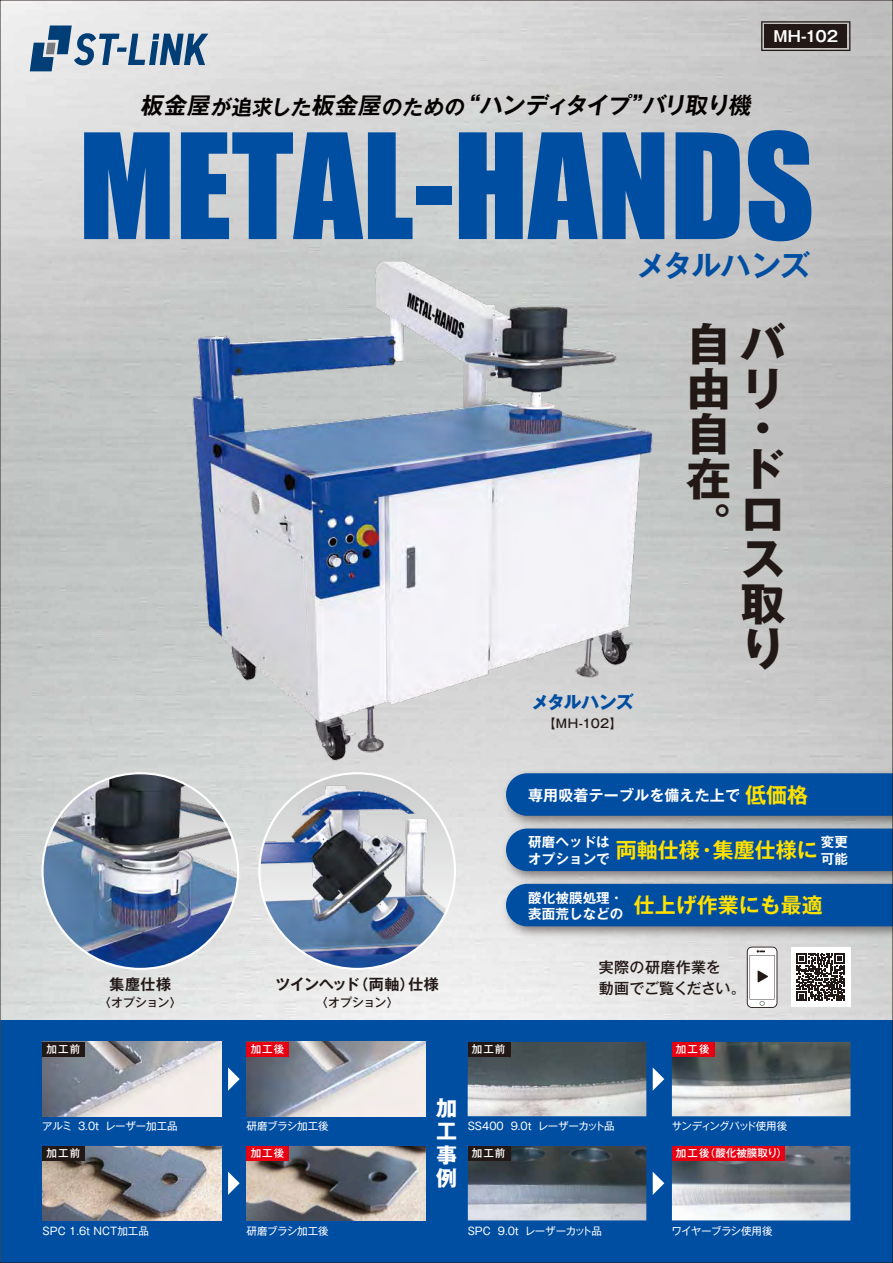
<style>
.page{position:relative;width:893px;height:1263px;background:#fff}
.page>*{position:absolute;margin:0;border:0;box-sizing:border-box;transform-origin:0 0}
.t1{font:135px "Impact";color:#004ea2}
.t2{font:700 45px/45px "Gothic MB101 Pr 6";color:#221815}
.t3{font:700 30px "Gothic MB101 Pr 6 De";letter-spacing:-.035em;color:#004ea2}
.t4{font:700 22.95px "Gothic MB101 Pro De";color:#040000}
.t5{font:700 21px "Gothic MB101 Pr 6 De";color:#ffe100}
.t6{font:700 21px/23.1px "Gothic MB101 Pr 6";color:#fff;text-align:justify}
.t7{font:700 18px "Gothic MB101 Pr 6";letter-spacing:-.055em;color:#004ea2}
.t8{font:500 15px/21px "Gothic MB101 Pro";letter-spacing:.015em;color:#221815}
.t9{font:700 15px "Gothic MB101 Pr 6 De";letter-spacing:.01em;color:#fff}
.t10{font:700 15px "Gothic MB101 Pr 6 De";letter-spacing:-.035em;color:#221815}
.t11{font:700 15px "Gothic MB101 Pro De";color:#fff}
.t12{font:700 15px "Gothic MB101 Pr 6 De";color:#221815}
.t13{font:700 13.5px/16.5px "Gothic MB101 Pr 6 De";letter-spacing:.01em;color:#fff}
.t14{font:500 12px "Gothic MB101 Pro";letter-spacing:-.015em;color:#221815}
.t15{font:10.5px "Gothic MB101 Pr 6";letter-spacing:-.01em;color:#fff}
.t16{font:500 10.5px "Gothic MB101 Pr 6";letter-spacing:.1em;color:#fff}
.t17{font:10.5px "Gothic MB101 Pr 6";letter-spacing:-.03em;color:#fff}
.t18{font:10.5px "Gothic MB101 Pr 6";letter-spacing:-.065em;color:#fff}
.t19{font:500 10.5px "Gothic MB101 Pr 6";color:#fff}
.t20{font:10.5px "Gothic MB101 Pr 6";letter-spacing:-.045em;color:#fff}
.s1{font-size:20.55px}
.s2{font-size:21px;color:#ffe100}
</style>
<div class="page">
<svg style="left:30px;top:26px;width:178px;height:45px;background:#93a9bc"></svg>
<div style="left:0;top:1020px;width:893px;height:243px;background:#004ea2"></div>
<img style="left:43px;top:1042px;width:178px;height:74px">
<img style="left:468px;top:1042px;width:178px;height:74px">
<img style="left:672px;top:1042px;width:178px;height:74px">
<img style="left:247px;top:1042px;width:178px;height:74px">
<img style="left:43px;top:1146px;width:178px;height:74px">
<img style="left:247px;top:1146px;width:178px;height:74px">
<img style="left:672px;top:1146px;width:178px;height:74px">
<img style="left:468px;top:1146px;width:178px;height:74px">
<img style="left:187px;top:256px;width:470px;height:510px">
<img style="left:43px;top:773px;width:195px;height:196px;border-radius:98px">
<img style="left:259px;top:773px;width:196px;height:196px;border-radius:98px">
<div style="left:43px;top:1042px;width:42px;height:15px;background:#221815"></div>
<div style="left:468px;top:1042px;width:42px;height:15px;background:#221815"></div>
<div style="left:247px;top:1042px;width:42px;height:15px;background:#e60012"></div>
<div style="left:672px;top:1042px;width:42px;height:15px;background:#e60012"></div>
<svg style="left:228px;top:1067px;width:12px;height:24px"></svg>
<div style="left:43px;top:1146px;width:42px;height:15px;background:#221815"></div>
<div style="left:247px;top:1146px;width:42px;height:15px;background:#e60012"></div>
<svg style="left:228px;top:1172px;width:12px;height:23px"></svg>
<svg style="left:653px;top:1068px;width:11px;height:23px"></svg>
<div style="left:468px;top:1146px;width:42px;height:15px;background:#221815"></div>
<div style="left:672px;top:1146px;width:112px;height:15px;background:#e60012"></div>
<svg style="left:653px;top:1172px;width:11px;height:23px"></svg>
<img style="left:497px;top:888px;width:394px;height:56px">
<div style="left:506px;top:888px;width:385px;height:38px;background:#004ea2"></div>
<img style="left:497px;top:833px;width:394px;height:55px">
<div style="left:506px;top:833px;width:385px;height:38px;background:#004ea2"></div>
<img style="left:497px;top:764px;width:394px;height:69px">
<div style="left:506px;top:773px;width:385px;height:43px;background:#004ea2"></div>
<svg style="left:747px;top:947px;width:30px;height:61px"></svg>
<svg style="left:761px;top:21px;width:89px;height:30px"></svg>
<div style="left:764px;top:24px;width:83px;height:24px;background:#221815"></div>
<svg style="left:797px;top:953px;width:48px;height:48px"></svg>
<h3 class="t4" style="left:140px;top:87px;width:616px">板金屋<span class="s1">が追求した</span>板金屋<span class="s1">のための</span>“ハンディタイプ”バリ取り機</h3>
<h3 class="t11" style="left:773px;top:24px;width:66px">MH-102</h3>
<h1 class="t1" style="left:79px;top:81px;width:737px">METAL-HANDS</h1>
<h3 class="t3" style="left:636px;top:241px;width:175px">メタルハンズ</h3>
<h3 class="t7" style="left:531px;top:687px;width:104px">メタルハンズ</h3>
<p class="t14" style="left:544px;top:713px;width:80px">【MH-102】</p>
<h2 class="t2" style="left:687px;top:320px;width:100px">自バ由リ自<br>在<br>。</h2>
<h2 class="t2" style="left:741px;top:407px;width:45px;line-height:40.5px">・ド</h2>
<h2 class="t2" style="left:741px;top:490px;width:46px;text-align:justify">ロス取り</h2>
<h3 class="t9" style="left:528px;top:782px;width:282px">専用吸着テーブルを備えた上で<span class="s2">低価格</span></h3>
<p class="t13" style="left:528px;top:833px;width:83px">研磨ヘッドはオプションで</p>
<p class="t13" style="left:821px;top:833px;width:29px">変更可能</p>
<h3 class="t5" style="left:616px;top:832px;width:204px">両軸仕様・集塵仕様に</h3>
<h3 class="t12" style="left:110px;top:972px;width:63px">集塵仕様</h3>
<p class="t14" style="left:99px;top:992px;width:84px">〈オプション〉</p>
<h3 class="t10" style="left:276px;top:972px;width:165px">ツインヘッド（両軸）仕様</h3>
<p class="t14" style="left:316px;top:992px;width:84px">〈オプション〉</p>
<p class="t13" style="left:528px;top:888px;width:97px">酸化被膜処理・表面荒しなどの</p>
<h3 class="t5" style="left:634px;top:888px;width:191px">仕上げ作業にも最適</h3>
<h3 class="t8" style="left:599px;top:954px;width:148px">実際の研磨作業を<br>動画でご覧ください。</h3>
<p class="t16" style="left:47px;top:1040px;width:35px">加工前</p>
<p class="t16" style="left:251px;top:1040px;width:35px">加工後</p>
<p class="t16" style="left:472px;top:1040px;width:35px">加工前</p>
<p class="t16" style="left:676px;top:1040px;width:35px">加工後</p>
<h3 class="t6" style="left:436px;top:1096px;width:22px">加工事例</h3>
<p class="t15" style="left:42px;top:1117px;width:137px">アルミ 3.0t レーザー加工品</p>
<p class="t15" style="left:247px;top:1117px;width:84px">研磨ブラシ加工後</p>
<p class="t15" style="left:468px;top:1117px;width:148px">SS400 9.0t レーザーカット品</p>
<p class="t18" style="left:672px;top:1117px;width:117px">サンディングパッド使用後</p>
<p class="t16" style="left:47px;top:1144px;width:35px">加工前</p>
<p class="t16" style="left:251px;top:1144px;width:35px">加工後</p>
<p class="t16" style="left:472px;top:1144px;width:35px">加工前</p>
<p class="t19" style="left:676px;top:1144px;width:113px">加工後（酸化被膜取り）</p>
<p class="t15" style="left:43px;top:1222px;width:108px">SPC 1.6t NCT加工品</p>
<p class="t15" style="left:247px;top:1222px;width:84px">研磨ブラシ加工後</p>
<p class="t17" style="left:468px;top:1222px;width:136px">SPC 9.0t レーザーカット品</p>
<p class="t20" style="left:671px;top:1222px;width:103px">ワイヤーブラシ使用後</p>
</div>
